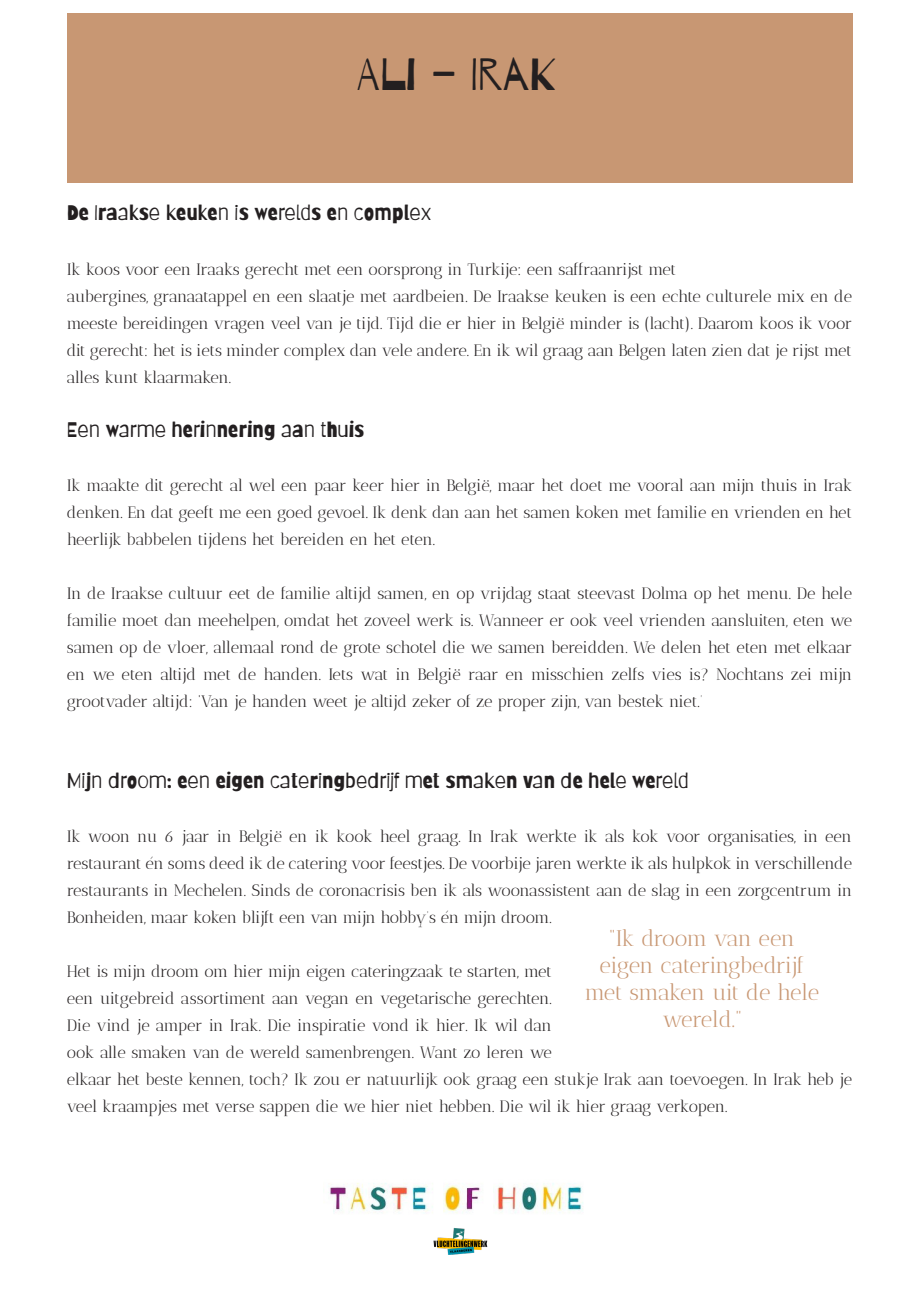
<style>
.page{position:relative;width:919px;height:1289px;background:#fff}
.page>*{position:absolute;margin:0;border:0;box-sizing:border-box;transform-origin:0 0}
.t1{font:45px "Barrio";color:#231f20}
.t2{font:22.5px/27px "Antic Didone";letter-spacing:-.04em;color:#c89773;text-align:center}
.t3{font:21px "Barriecito";color:#231f20}
.t4{font:16.5px/27px "Antic Didone";letter-spacing:-.035em;color:#231f20;text-align:justify}
</style>
<div class="page">
<div style="left:67px;top:14px;width:785px;height:168px;background:#c89773"></div>
<img style="left:328px;top:1183px;width:255px;height:30px">
<img style="left:433px;top:1228px;width:55px;height:26px">
<p class="t1" style="left:357px;top:51px;width:197px">Ali – Irak</p>
<p class="t3" style="left:67px;top:199px;width:366px">De Iraakse keuken is werelds en complex</p>
<p class="t4" style="left:67px;top:255px;width:611px">Ik koos voor een Iraaks gerecht met een oorsprong in Turkije: een saffraanrijst met</p>
<p class="t4" style="left:67px;top:282px;width:786px">aubergines, granaatappel en een slaatje met aardbeien. De Iraakse keuken is een echte culturele mix en de meeste bereidingen vragen veel van je tijd. Tijd die er hier in België minder is (lacht). Daarom koos ik voor dit gerecht: het is iets minder complex dan vele andere. En ik wil graag aan Belgen laten zien dat je rijst met alles kunt klaarmaken.</p>
<p class="t3" style="left:67px;top:415px;width:299px">Een warme herinnering aan thuis</p>
<p class="t4" style="left:67px;top:471px;width:787px">Ik maakte dit gerecht al wel een paar keer hier in België, maar het doet me vooral aan mijn thuis in Irak denken. En dat geeft me een goed gevoel. Ik denk dan aan het samen koken met familie en vrienden en het heerlijk babbelen tijdens het bereiden en het eten.</p>
<p class="t4" style="left:67px;top:579px;width:787px">In de Iraakse cultuur eet de familie altijd samen, en op vrijdag staat steevast Dolma op het menu. De hele familie moet dan meehelpen, omdat het zoveel werk is. Wanneer er ook veel vrienden aansluiten, eten we samen op de vloer, allemaal rond de grote schotel die we samen bereidden. We delen het eten met elkaar en we eten altijd met de handen. Iets wat in België raar en misschien zelfs vies is? Nochtans zei mijn grootvader altijd: ‘Van je handen weet je altijd zeker of ze proper zijn, van bestek niet.’</p>
<p class="t3" style="left:67px;top:766px;width:623px">Mijn droom: een eigen cateringbedrijf met smaken van de hele wereld</p>
<p class="t4" style="left:67px;top:822px;width:786px">Ik woon nu 6 jaar in België en ik kook heel graag. In Irak werkte ik als kok voor organisaties, in een restaurant én soms deed ik de catering voor feestjes. De voorbije jaren werkte ik als hulpkok in verschillende restaurants in Mechelen. Sinds de coronacrisis ben ik als woonassistent aan de slag in een zorgcentrum in Bonheiden, maar koken blijft een van mijn hobby’s én mijn droom.</p>
<p class="t4" style="left:67px;top:957px;width:786px;text-align:left">Het is mijn droom om hier mijn eigen cateringzaak te starten, met<br>een uitgebreid assortiment aan vegan en vegetarische gerechten.<br>Die vind je amper in Irak. Die inspiratie vond ik hier. Ik wil dan<br>ook alle smaken van de wereld samenbrengen. Want zo leren we<br>elkaar het beste kennen, toch? Ik zou er natuurlijk ook graag een stukje Irak aan toevoegen. In Irak heb je veel kraampjes met verse sappen die we hier niet hebben. Die wil ik hier graag verkopen.</p>
<p class="t2" style="left:584px;top:925px;width:236px">“Ik droom van een eigen cateringbedrijf met smaken uit de hele wereld.”</p>
</div>
